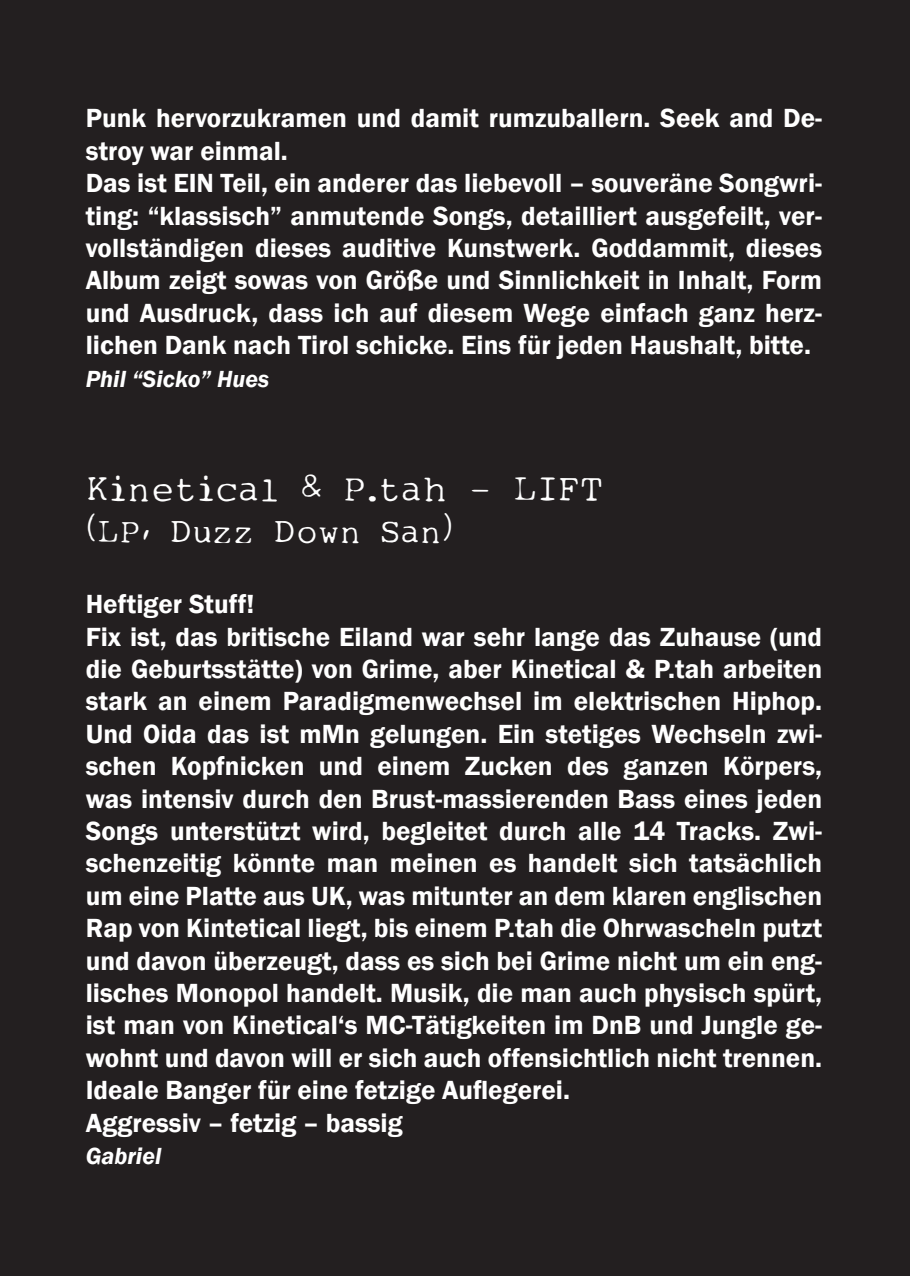
<style>
.page{position:relative;width:910px;height:1276px;background:#231f20}
.page>*{position:absolute;margin:0;border:0;box-sizing:border-box;transform-origin:0 0}
.KapuView_Headline_we{font:36px "My type of font";color:#fff}
.KapuView_Headline_we-2{font:33px "My type of font";color:#fff}
.Fließtext_klein_weiß{font:600 27px/32.4px "Franklin Gothic";color:#fff;text-align:justify}
.Fließtext_klein_weiß-2{font:italic 600 24px "Franklin Gothic";color:#fff}
</style>
<div class="page">
<p class="Fließtext_klein_weiß" style="left:86px;top:102px;width:738px">Punk hervorzukramen und damit rumzuballern. Seek and De&shy;stroy war einmal.</p>
<p class="Fließtext_klein_weiß" style="left:86px;top:167px;width:738px">Das ist EIN Teil, ein anderer das liebevoll – souveräne Songwri&shy;ting: “klassisch” anmutende Songs, detailliert ausgefeilt, ver&shy;vollständigen dieses auditive Kunstwerk. Goddammit, dieses Album zeigt sowas von Größe und Sinnlichkeit in Inhalt, Form und Ausdruck, dass ich auf diesem Wege einfach ganz herz&shy;lichen Dank nach Tirol schicke. Eins für jeden Haushalt, bitte.</p>
<p class="Fließtext_klein_weiß-2" style="left:86px;top:363px;width:185px">Phil “Sicko” Hues</p>
<p class="KapuView_Headline_we" style="left:86px;top:466px;width:519px">Kinetical &amp; P.tah - LIFT</p>
<p class="KapuView_Headline_we-2" style="left:86px;top:510px;width:369px">(LP, Duzz Down San)</p>
<p class="Fließtext_klein_weiß" style="left:86px;top:588px;width:170px">Heftiger Stuff!</p>
<p class="Fließtext_klein_weiß" style="left:86px;top:620px;width:738px">Fix ist, das britische Eiland war sehr lange das Zuhause (und die Geburtsstätte) von Grime, aber Kinetical &amp; P.tah arbeiten stark an einem Paradigmenwechsel im elektrischen Hiphop.<br>Und Oida das ist mMn gelungen. Ein stetiges Wechseln zwi&shy;schen Kopfnicken und einem Zucken des ganzen Körpers, was intensiv durch den Brust-massierenden Bass eines jeden Songs unterstützt wird, begleitet durch alle 14 Tracks. Zwi&shy;schenzeitig könnte man meinen es handelt sich tatsächlich um eine Platte aus UK, was mitunter an dem klaren englischen Rap von Kintetical liegt, bis einem P.tah die Ohrwascheln putzt und davon überzeugt, dass es sich bei Grime nicht um ein eng&shy;lisches Monopol handelt. Musik, die man auch physisch spürt, ist man von Kinetical‘s MC-Tätigkeiten im DnB und Jungle ge&shy;wohnt und davon will er sich auch offensichtlich nicht trennen.<br>Ideale Banger für eine fetzige Auflegerei.</p>
<p class="Fließtext_klein_weiß" style="left:86px;top:1106px;width:318px">Aggressiv – fetzig – bassig</p>
<p class="Fließtext_klein_weiß-2" style="left:86px;top:1140px;width:77px">Gabriel</p>
</div>
